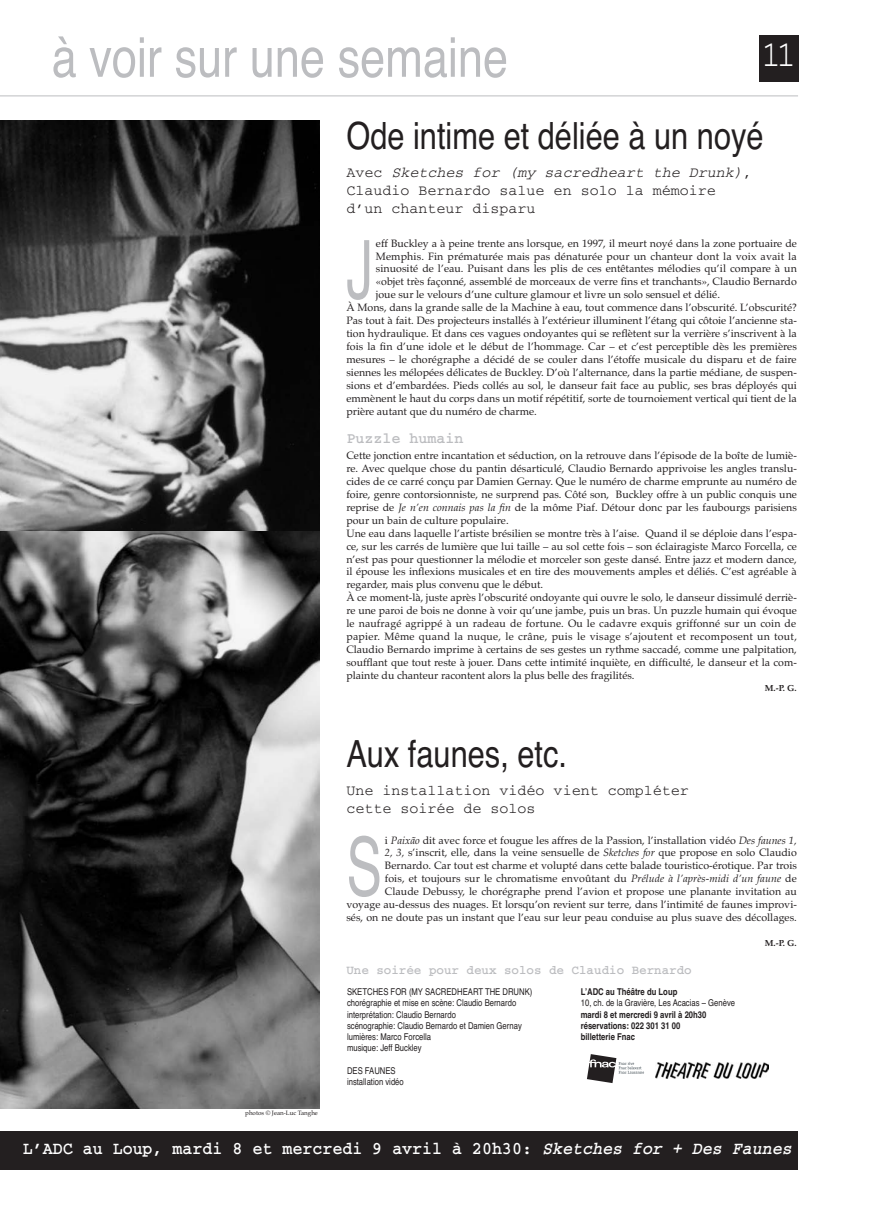
<style>
.page{position:relative;width:869px;height:1205px;background:#fff}
.page>*{position:absolute;margin:0;border:0;box-sizing:border-box;transform-origin:0 0}
.t1{font:condensed 81.12px "Helvetica";color:#bcbdc0;scale:.8 1}
.t2{font:condensed 55px "Helvetica";color:#bcbdc0}
.t3{font:condensed 37.5px "Helvetica";color:#231f20}
.t4{font:36.25px "Courier";color:#fff;scale:.85 1}
.t5{font:700 17.5px "Courier";color:#fff;scale:.95 1}
.t6{font:15px/18px "Courier";color:#231f20}
.t7{font:700 15px "Courier";color:#bcbdc0}
.t8{font:700 12.5px "Courier";color:#bcbdc0}
.t9{font:10.62px/13px "Palatino";color:#231f20}
.t10{font:condensed 9.38px/11.2px "Helvetica";color:#231f20}
.t11{font:700 condensed 9.38px/11.2px "Helvetica";color:#231f20}
.t12{font:700 8.75px "Palatino";color:#231f20}
.t13{font:6.25px "Palatino";color:#231f20}
.s1{font-style:italic}
</style>
<div class="page">
<div style="left:0;top:1130px;width:797px;height:39px;background:#231f20"></div>
<img style="left:0;top:531px;width:319px;height:577px">
<img style="left:0;top:120px;width:319px;height:411px">
<hr style="left:0;top:96px;width:797px;height:1px;background:#bcbdc0">
<svg style="left:587px;top:1054px;width:56px;height:29px"></svg>
<img style="left:655px;top:1063px;width:113px;height:15px">
<div style="left:758px;top:35px;width:39px;height:46px;background:#231f20"></div>
<h2 class="t2" style="left:52px;top:26px;width:457px">à voir sur une semaine</h2>
<h3 class="t4" style="left:761px;top:43px;width:41px">11</h3>
<h3 class="t3" style="left:346px;top:114px;width:418px">Ode intime et déliée à un noyé</h3>
<h3 class="t6" style="left:346px;top:164px;width:407px">Avec <span class="s1">Sketches for (my sacredheart the Drunk)</span>,<br>Claudio Bernardo salue en solo la mémoire d’un chanteur disparu</h3>
<h1 class="t1" style="left:346px;top:223px;width:35px">J</h1>
<p class="t9" style="left:376px;top:236px;width:422px">eff Buckley a à peine trente ans lorsque, en 1997, il meurt noyé dans la zone portuaire de</p>
<p class="t9" style="left:376px;top:249px;width:422px">Memphis. Fin prématurée mais pas dénaturée pour un chanteur dont la voix avait la</p>
<p class="t9" style="left:376px;top:262px;width:422px">sinuosité de l’eau. Puisant dans les plis de ces entêtantes mélodies qu’il compare à un</p>
<p class="t9" style="left:376px;top:275px;width:422px">«objet très façonné, assemblé de morceaux de verre fins et tranchants», Claudio Bernardo</p>
<p class="t9" style="left:376px;top:288px;width:345px">joue sur le velours d’une culture glamour et livre un solo sensuel et délié.</p>
<p class="t9" style="left:346px;top:301px;width:451px">À Mons, dans la grande salle de la Machine à eau, tout commence dans l’obscurité. L’obscurité?</p>
<p class="t9" style="left:346px;top:314px;width:452px">Pas tout à fait. Des projecteurs installés à l’extérieur illuminent l’étang qui côtoie l’ancienne sta-</p>
<p class="t9" style="left:346px;top:327px;width:452px">tion hydraulique. Et dans ces vagues ondoyantes qui se reflètent sur la verrière s’inscrivent à la</p>
<p class="t9" style="left:346px;top:340px;width:452px">fois la fin d’une idole et le début de l’hommage. Car – et c’est perceptible dès les premières</p>
<p class="t9" style="left:346px;top:353px;width:451px">mesures – le chorégraphe a décidé de se couler dans l’étoffe musicale du disparu et de faire</p>
<p class="t9" style="left:346px;top:366px;width:452px">siennes les mélopées délicates de Buckley. D’où l’alternance, dans la partie médiane, de suspen-</p>
<p class="t9" style="left:346px;top:379px;width:452px">sions et d’embardées. Pieds collés au sol, le danseur fait face au public, ses bras déployés qui</p>
<p class="t9" style="left:346px;top:392px;width:451px">emmènent le haut du corps dans un motif répétitif, sorte de tournoiement vertical qui tient de la</p>
<p class="t9" style="left:346px;top:405px;width:192px">prière autant que du numéro de charme.</p>
<h3 class="t7" style="left:346px;top:433px;width:119px">Puzzle humain</h3>
<p class="t9" style="left:346px;top:449px;width:452px">Cette jonction entre incantation et séduction, on la retrouve dans l’épisode de la boîte de lumiè&shy;re. Avec quelque chose du pantin désarticulé, Claudio Bernardo apprivoise les angles translu&shy;cides de ce carré conçu par Damien Gernay. Que le numéro de charme emprunte au numéro de foire, genre contorsionniste, ne surprend pas. Côté son, Buckley offre à un public conquis une reprise de <span class="s1">Je n’en connais pas la fin</span> de la môme Piaf. Détour donc par les faubourgs parisiens pour un bain de culture populaire.<br>Une eau dans laquelle l’artiste brésilien se montre très à l’aise. Quand il se déploie dans l’espa&shy;ce, sur les carrés de lumière que lui taille – au sol cette fois – son éclairagiste Marco Forcella, ce n’est pas pour questionner la mélodie et morceler son geste dansé. Entre jazz et modern dance, il épouse les inflexions musicales et en tire des mouvements amples et déliés. C’est agréable à regarder, mais plus convenu que le début.<br>À ce moment-là, juste après l’obscurité ondoyante qui ouvre le solo, le danseur dissimulé derriè&shy;re une paroi de bois ne donne à voir qu’une jambe, puis un bras. Un puzzle humain qui évoque le naufragé agrippé à un radeau de fortune. Ou le cadavre exquis griffonné sur un coin de papier. Même quand la nuque, le crâne, puis le visage s’ajoutent et recomposent un tout, Claudio Bernardo imprime à certains de ses gestes un rythme saccadé, comme une palpitation, soufflant que tout reste à jouer. Dans cette intimité inquiète, en difficulté, le danseur et la com&shy;plainte du chanteur racontent alors la plus belle des fragilités.</p>
<p class="t12" style="left:764px;top:682px;width:33px">M.-P. G.</p>
<h3 class="t3" style="left:346px;top:732px;width:222px">Aux faunes, etc.</h3>
<h3 class="t6" style="left:346px;top:782px;width:344px">Une installation vidéo vient compléter cette soirée de solos</h3>
<h1 class="t1" style="left:346px;top:820px;width:46px">S</h1>
<p class="t9" style="left:346px;top:833px;width:452px;text-align:right">i <span class="s1">Paixão</span> dit avec force et fougue les affres de la Passion, l’installation vidéo <span class="s1">Des faunes 1,<br>2, 3,</span> s’inscrit, elle, dans la veine sensuelle de <span class="s1">Sketches for</span> que propose en solo Claudio Bernardo. Car tout est charme et volupté dans cette balade touristico-érotique. Par trois<br>fois, et toujours sur le chromatisme envoûtant du <span class="s1">Prélude à l’après-midi d’un faune</span> de<br>Claude Debussy, le chorégraphe prend l’avion et propose une planante invitation au<br>voyage au-dessus des nuages. Et lorsqu’on revient sur terre, dans l’intimité de faunes improvi&shy;sés, on ne doute pas un instant que l’eau sur leur peau conduise au plus suave des décollages.</p>
<p class="t12" style="left:764px;top:937px;width:33px">M.-P. G.</p>
<p class="t8" style="left:346px;top:965px;width:347px">Une soirée pour deux solos de Claudio Bernardo</p>
<p class="t13" style="left:245px;top:1109px;width:74px">photos © Jean-Luc Tanghe</p>
<p class="t10" style="left:347px;top:986px;width:187px">SKETCHES FOR (MY SACREDHEART THE DRUNK) chorégraphie et mise en scène: Claudio Bernardo interprétation: Claudio Bernardo<br>scénographie: Claudio Bernardo et Damien Gernay lumières: Marco Forcella<br>musique: Jeff Buckley</p>
<p class="t10" style="left:347px;top:1065px;width:58px">DES FAUNES installation vidéo</p>
<p class="t11" style="left:580px;top:986px;width:98px">L’ADC au Théâtre du Loup</p>
<p class="t10" style="left:580px;top:997px;width:156px">10, ch. de la Gravière, Les Acacias – Genève</p>
<p class="t11" style="left:580px;top:1008px;width:127px">mardi 8 et mercredi 9 avril à 20h30 réservations: 022 301 31 00 billetterie Fnac</p>
<h3 class="t5" style="left:23px;top:1142px;width:810px">L’ADC au Loup, mardi 8 et mercredi 9 avril à 20h30: <span class="s1">Sketches for + Des Faunes</span></h3>
</div>
